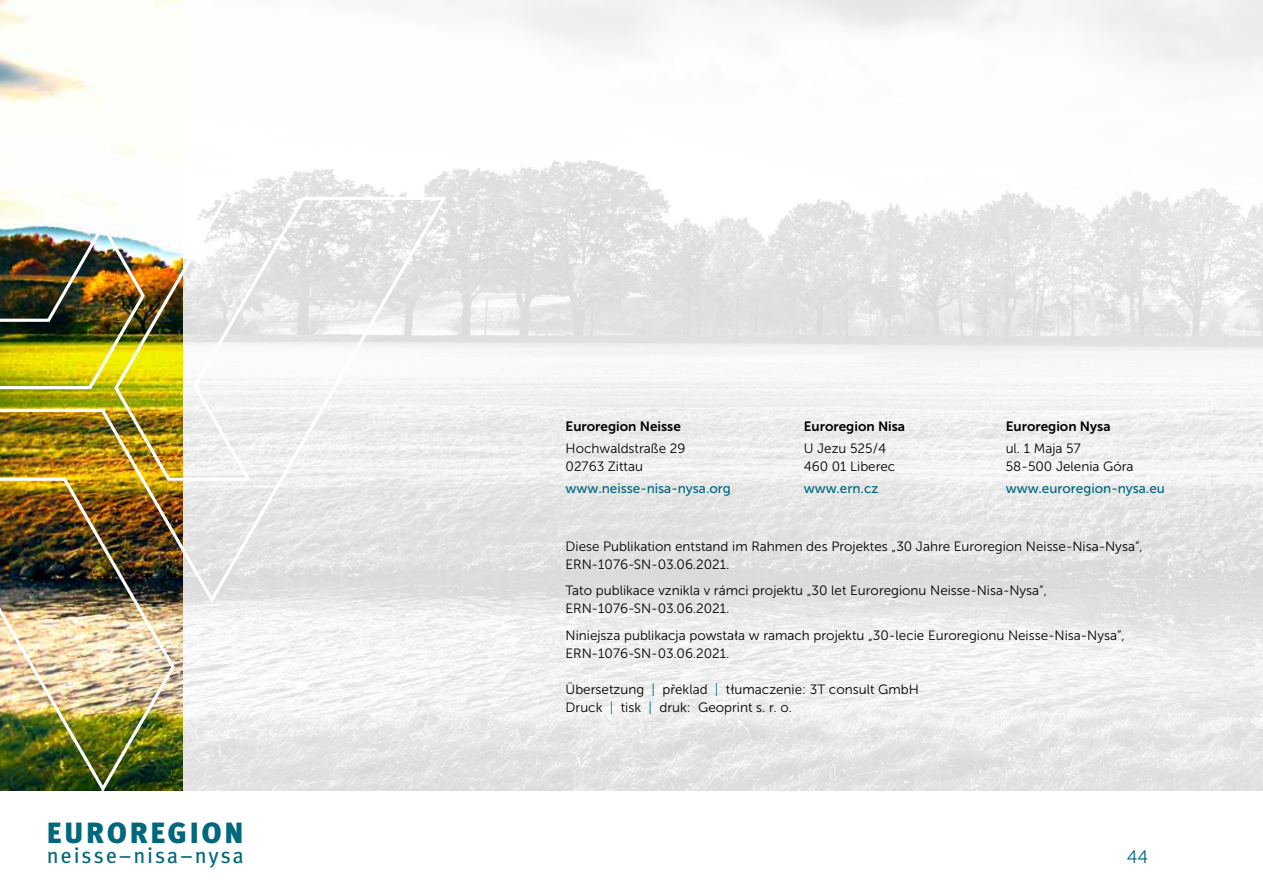
<style>
.page{position:relative;width:1263px;height:893px;background:#fff}
.page>*{position:absolute;margin:0;border:0;box-sizing:border-box;transform-origin:0 0}
.t1{font:900 29.25px "Meta Pro";letter-spacing:.09em;color:#00677d}
.t2{font:21.75px "Meta Pro";letter-spacing:.075em;color:#00677d}
.t3{font:18px "Museo Sans 300";color:#00677d}
.t4{font:13.5px/18px "Museo Sans 300";color:#000}
.t5{font:13.5px "Museo Sans 500";color:#00677d}
.t6{font:13.5px "Museo Sans 700";color:#000}
.s1{color:#00677d}
</style>
<div class="page">
<img style="left:234px;top:0;width:1029px;height:791px">
<img style="left:0;top:0;width:183px;height:194px">
<img style="left:0;top:194px;width:449px;height:597px">
<h1 class="t1" style="left:47px;top:814px;width:198px">EUROREGION</h1>
<h2 class="t2" style="left:47px;top:842px;width:199px">neisse–nisa–nysa</h2>
<p class="t6" style="left:566px;top:419px;width:117px">Euroregion Neisse</p>
<p class="t4" style="left:566px;top:439px;width:121px">Hochwaldstraße 29<br>02763 Zittau</p>
<p class="t5" style="left:566px;top:481px;width:167px">www.neisse-nisa-nysa.org</p>
<p class="t6" style="left:804px;top:419px;width:103px">Euroregion N isa</p>
<p class="t4" style="left:804px;top:439px;width:93px">U Jezu 525/4<br>460 01 Liberec</p>
<p class="t5" style="left:804px;top:481px;width:76px">www.ern.cz</p>
<p class="t6" style="left:1006px;top:419px;width:106px">Euroregion Nysa</p>
<p class="t4" style="left:1006px;top:439px;width:129px">ul. 1 Maja 57<br>58-500 Jelenia Góra</p>
<p class="t5" style="left:1006px;top:481px;width:161px">www.euroregion-nysa.eu</p>
<p class="t4" style="left:566px;top:537px;width:579px">Diese Publikation entstand im Rahmen des Projektes „30 Jahre Euroregion Neisse-Nisa-Nysa“,<br>ERN-1076-SN-03.06.2021.</p>
<p class="t4" style="left:566px;top:582px;width:483px">Tato publikace vznikla v rámci projektu „30 let Euroregionu Neisse-Nisa-Nysa“,<br>ERN-1076-SN-03.06.2021.</p>
<p class="t4" style="left:566px;top:626px;width:561px">Niniejsza publikacja powstała w ramach projektu „30-lecie Euroregionu Neisse-Nisa-Nysa”,<br>ERN-1076-SN-03.06.2021.</p>
<p class="t4" style="left:566px;top:680px;width:355px">Übersetzung <span class="s1">|</span> překlad <span class="s1">|</span> tłumaczenie: 3T consult GmbH<br>Druck <span class="s1">|</span> tisk <span class="s1">|</span> druk: Geoprint s. r. o.</p>
<h3 class="t3" style="left:1127px;top:847px;width:23px">44</h3>
</div>
